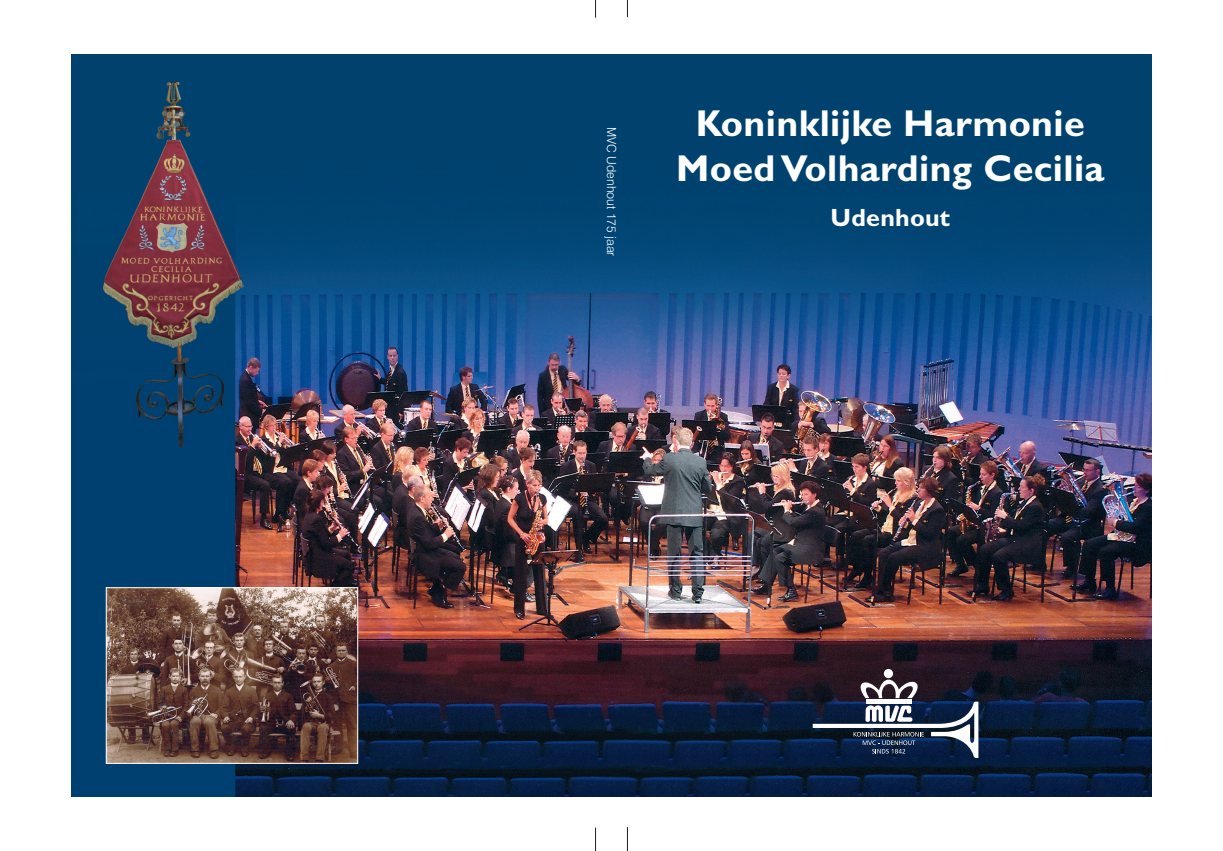
<style>
.page{position:relative;width:1223px;height:851px;background:#fff}
.page>*{position:absolute;margin:0;border:0;box-sizing:border-box;transform-origin:0 0}
.t1{font:700 37.5px/45px "Gill Sans";letter-spacing:.01em;color:#fff;text-align:center}
.t2{font:700 25px "Gill Sans";letter-spacing:.01em;color:#fff}
.t3{font:300 12.5px "Swiss 721 BT";color:#fff}
</style>
<div class="page">
<img style="left:71px;top:54px;width:1081px;height:743px">
<svg style="left:627px;top:827px;width:1px;height:23px"></svg>
<svg style="left:595px;top:827px;width:1px;height:23px"></svg>
<svg style="left:627px;top:0;width:1px;height:17px"></svg>
<svg style="left:595px;top:0;width:1px;height:18px"></svg>
<img style="left:108px;top:589px;width:248px;height:172px">
<div style="left:106px;top:587px;width:252px;height:176px;border:1px solid #fff"></div>
<div style="left:883px;top:669px;width:10px;height:9px;background:#fff;border-radius:50%"></div>
<svg style="left:812px;top:676px;width:166px;height:81px"></svg>
<p class="t3" style="left:619px;top:127px;width:131px;rotate:90deg">MVC Udenhout 175 jaar</p>
<p class="t1" style="left:676px;top:100px;width:430px">Koninklijke Harmonie<br>Moed Volharding Cecilia</p>
<p class="t2" style="left:830px;top:203px;width:121px">Udenhout</p>
</div>
